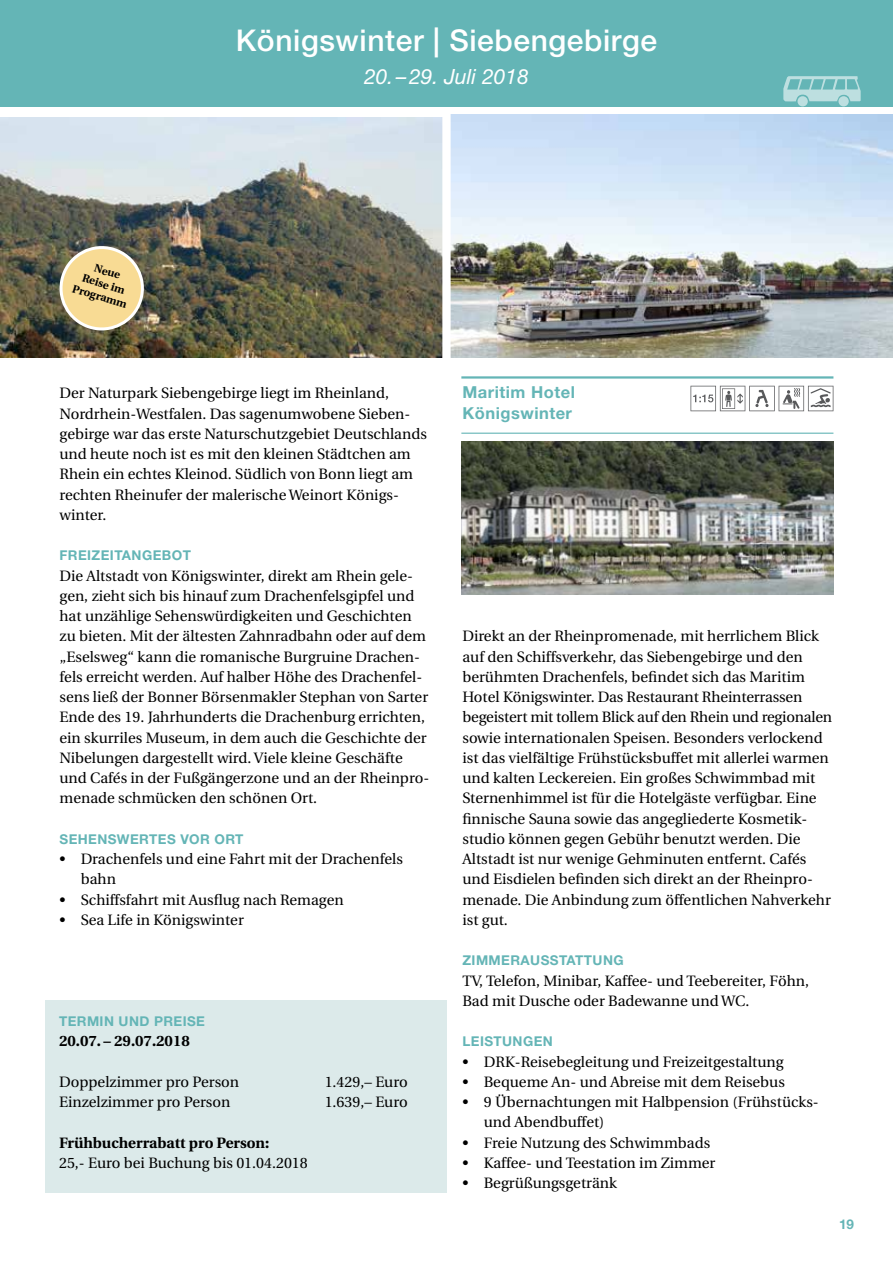
<style>
.page{position:relative;width:893px;height:1263px;background:#fff}
.page>*{position:absolute;margin:0;border:0;box-sizing:border-box;transform-origin:0 0}
.t1{font:500 30px "Helvetica Neue LT Pro";letter-spacing:.02em;color:#fff}
.t2{font:italic 21px "Helvetica Neue LT Pro";color:#fff}
.t3{font:700 16.5px/20.2px "Helvetica Neue LT Pro";letter-spacing:.03em;color:#64b5b6}
.t4{font:15px/20.2px "Utopia";color:#000}
.t5{font:700 15px "Utopia";color:#000}
.t6{font:700 13.5px "Helvetica Neue LT Pro";letter-spacing:.03em;color:#64b5b6}
.t7{font:700 11.1px/13px "Utopia";color:#000;text-align:center}
</style>
<div class="page">
<div style="left:0;top:0;width:893px;height:106px;background:#64b5b6"></div>
<svg style="left:783px;top:76px;width:78px;height:26px"></svg>
<div style="left:838px;top:96px;width:11px;height:10px;background:#bddfe0;border-radius:50%"></div>
<div style="left:797px;top:96px;width:11px;height:10px;background:#bddfe0;border-radius:50%"></div>
<img style="left:451px;top:115px;width:442px;height:243px">
<img style="left:461px;top:442px;width:372px;height:153px">
<div style="left:45px;top:1000px;width:401px;height:193px;background:#dceaea"></div>
<hr style="left:461px;top:376px;width:372px;height:3px;background:#64b5b6">
<hr style="left:461px;top:433px;width:372px;height:1px;background:#64b5b6">
<svg style="left:690px;top:386px;width:143px;height:25px"></svg>
<img style="left:0;top:117px;width:442px;height:241px">
<svg style="left:53px;top:239px;width:104px;height:95px;background:#b3a47a"></svg>
<h1 class="t1" style="left:236px;top:23px;width:423px">Königswinter | Siebengebirge</h1>
<h2 class="t2" style="left:364px;top:64px;width:166px">20. –29. Juli 2018</h2>
<p class="t7" style="left:82px;top:257px;width:58px;rotate:17deg">Neue<br>Reise im<br>Programm</p>
<p class="t7" style="left:92px;top:264px;width:44px;rotate:17deg">Diesmal etwas länger</p>
<p class="t4" style="left:60px;top:383px;width:369px">Der Naturpark Siebengebirge liegt im Rheinland, Nordrhein-Westfalen. Das sagenumwobene Sieben&shy;gebirge war das erste Naturschutzgebiet Deutschlands und heute noch ist es mit den kleinen Städtchen am Rhein ein echtes Kleinod. Südlich von Bonn liegt am rechten Rheinufer der malerische Weinort Königs&shy;winter.</p>
<p class="t6" style="left:60px;top:547px;width:93px">FREIZEITANGEB</p>
<p class="t6" style="left:172px;top:547px;width:21px">OT</p>
<p class="t4" style="left:60px;top:566px;width:371px">Die Altstadt von Königswinter, direkt am Rhein gele&shy;gen, zieht sich bis hinauf zum Drachenfelsgipfel und hat unzählige Sehenswürdigkeiten und Geschichten zu bieten. Mit der ältesten Zahnradbahn oder auf dem „Eselsweg“ kann die romanische Burgruine Drachen&shy;fels erreicht werden. Auf halber Höhe des Drachenfel&shy;sens ließ der Bonner Börsenmakler Stephan von Sarter Ende des 19. Jahrhunderts die Drachenburg errichten, ein skurriles Museum, in dem auch die Geschichte der Nibelungen dargestellt wird. Viele kleine Geschäfte und Cafés in der Fußgängerzone und an der Rheinpro&shy;menade schmücken den schönen Ort.</p>
<p class="t6" style="left:60px;top:831px;width:20px">SEHE</p>
<p class="t6" style="left:97px;top:831px;width:22px">NSWER</p>
<p class="t6" style="left:149px;top:831px;width:96px">TES VOR ORT</p>
<p class="t4" style="left:81px;top:849px;width:324px;text-indent:-21px">• Drachenfels und eine Fahrt mit der Drachenfels bahn</p>
<p class="t4" style="left:60px;top:890px;width:286px">• Schiffsfahrt mit Ausflug nach Remagen</p>
<p class="t4" style="left:60px;top:910px;width:186px">• Sea Life in Königswinter</p>
<p class="t6" style="left:59px;top:1013px;width:10px">TER</p>
<p class="t6" style="left:87px;top:1013px;width:77px">MIN UND PRE</p>
<p class="t6" style="left:183px;top:1013px;width:14px">ISE</p>
<p class="t5" style="left:59px;top:1033px;width:132px">20.07. – 29.07.2018</p>
<p class="t4" style="left:59px;top:1072px;width:182px">Doppelzimmer pro Person</p>
<p class="t4" style="left:325px;top:1072px;width:85px">1.429,– Euro</p>
<p class="t4" style="left:59px;top:1092px;width:173px">Einzelzimmer pro Person</p>
<p class="t4" style="left:325px;top:1092px;width:85px">1.639,– Euro</p>
<p class="t5" style="left:59px;top:1134px;width:212px">Frühbucherrabatt pro Person:</p>
<p class="t4" style="left:59px;top:1153px;width:250px">25,- Euro bei Buchung bis 01.04.2018</p>
<p class="t3" style="left:462px;top:382px;width:114px">MARITIM HOTEL<br>KÖNIGSWINTER</p>
<p class="t4" style="left:462px;top:626px;width:371px">Direkt an der Rheinpromenade, mit herrlichem Blick auf den Schiffsverkehr, das Siebengebirge und den berühmten Drachenfels, befindet sich das Maritim Hotel Königswinter. Das Restaurant Rheinterrassen begeistert mit tollem Blick auf den Rhein und regionalen sowie internationalen Speisen. Besonders verlockend ist das vielfältige Frühstücksbuffet mit allerlei warmen und kalten Leckereien. Ein großes Schwimmbad mit Sternenhimmel ist für die Hotelgäste verfügbar. Eine finnische Sauna sowie das angegliederte Kosmetik&shy;studio können gegen Gebühr benutzt werden. Die Altstadt ist nur wenige Gehminuten entfernt. Cafés und Eisdielen befinden sich direkt an der Rheinpro&shy;menade. Die Anbindung zum öffentlichen Nahverkehr ist gut.</p>
<p class="t6" style="left:462px;top:952px;width:161px">ZIMMERAUSSTATTUNG</p>
<p class="t4" style="left:462px;top:971px;width:348px">TV, Telefon, Minibar, Kaffee- und Teebereiter, Föhn,<br>Bad mit Dusche oder Badewanne und WC.</p>
<p class="t6" style="left:462px;top:1033px;width:92px">LEISTUNGEN</p>
<p class="t4" style="left:462px;top:1052px;width:323px">• DRK-Reisebegleitung und Freizeitgestaltung</p>
<p class="t4" style="left:462px;top:1072px;width:324px">• Bequeme An- und Abreise mit dem Reisebus</p>
<p class="t4" style="left:484px;top:1092px;width:337px;text-indent:-21px">• 9 Übernachtungen mit Halbpension (Frühstücks&shy;und Abendbuffet)</p>
<p class="t4" style="left:462px;top:1133px;width:249px">• Freie Nutzung des Schwimmbads</p>
<p class="t4" style="left:462px;top:1153px;width:254px">• Kaffee- und Teestation im Zimmer</p>
<p class="t4" style="left:462px;top:1173px;width:156px">• Begrüßungsgetränk</p>
<p class="t6" style="left:839px;top:1216px;width:17px">19</p>
</div>
